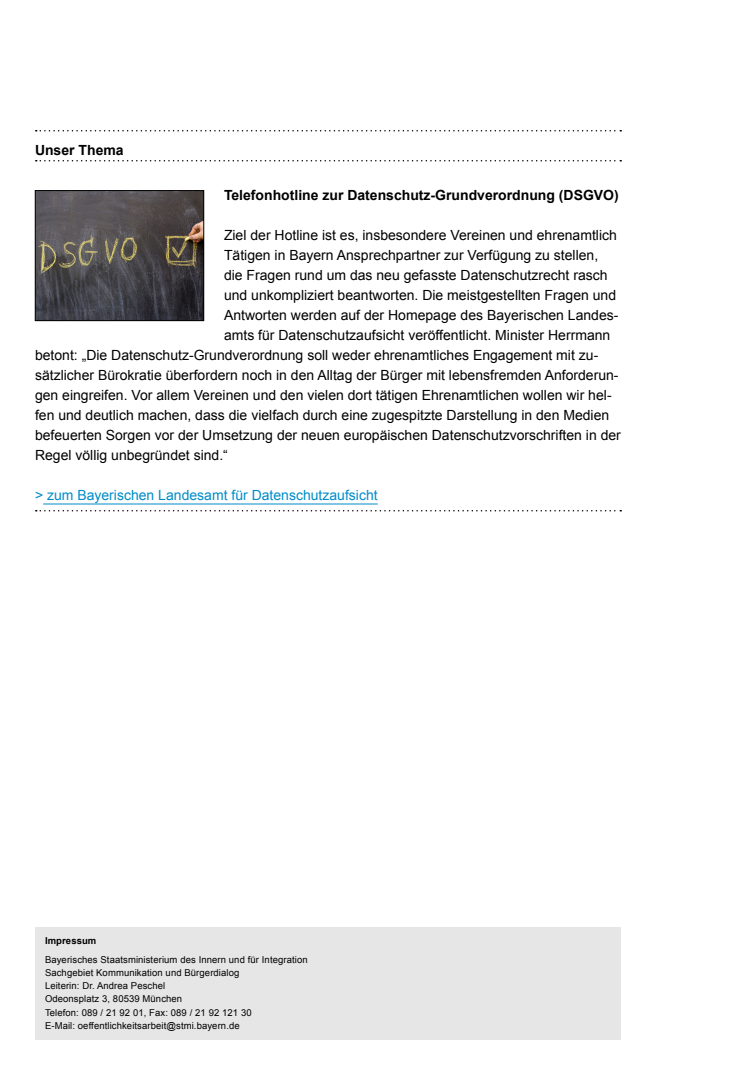
<style>
.page{position:relative;width:749px;height:1075px;background:#fff}
.page>*{position:absolute;margin:0;border:0;box-sizing:border-box;transform-origin:0 0}
.Fließtext{font:14px "Arial";color:#000}
.Fließtext-2{font:700 14px "Arial";color:#000}
.Fließtext-3{font:14px "Arial";color:#008cc8}
.Unsere_Themen___Sch{font:700 14px "Arial";color:#000}
.Bildunterschrift{font:9.5px "Arial";letter-spacing:.01em;color:#000}
.Bildunterschrift-2{font:700 9.5px "Arial";letter-spacing:.01em;color:#000}
</style>
<div class="page">
<svg style="left:36px;top:130px;width:585px;height:2px"></svg>
<svg style="left:36px;top:160px;width:585px;height:2px"></svg>
<hr style="left:43px;top:504px;width:335px;height:1px;background:#008cc8">
<svg style="left:36px;top:510px;width:585px;height:2px"></svg>
<img style="left:37px;top:192px;width:165px;height:127px">
<div style="left:35px;top:190px;width:169px;height:131px;border:1px solid #000"></div>
<div style="left:35px;top:927px;width:586px;height:113px;background:#e6e6e6"></div>
<p class="Unsere_Themen___Sch" style="left:35px;top:141px;width:90px">Unser Thema</p>
<p class="Fließtext-2" style="left:224px;top:186px;width:396px">Telefonhotline zur Datenschutz-Grundverordnung (DSGVO)</p>
<p class="Fließtext" style="left:224px;top:226px;width:394px">Ziel der Hotline ist es, insbesondere Vereinen und ehrenamtlich</p>
<p class="Fließtext" style="left:224px;top:246px;width:376px">Tätigen in Bayern Ansprechpartner zur Verfügung zu stellen,</p>
<p class="Fließtext" style="left:224px;top:266px;width:385px">die Fragen rund um das neu gefasste Datenschutzrecht rasch</p>
<p class="Fließtext" style="left:224px;top:286px;width:394px">und unkompliziert beantworten. Die meistgestellten Fragen und</p>
<p class="Fließtext" style="left:224px;top:306px;width:396px">Antworten werden auf der Homepage des Bayerischen Landes-</p>
<p class="Fließtext" style="left:224px;top:326px;width:388px">amts für Datenschutzaufsicht veröffentlicht. Minister Herrmann</p>
<p class="Fließtext" style="left:35px;top:346px;width:565px">betont: „Die Datenschutz-Grundverordnung soll weder ehrenamtliches Engagement mit zu-</p>
<p class="Fließtext" style="left:35px;top:366px;width:585px">sätzlicher Bürokratie überfordern noch in den Alltag der Bürger mit lebensfremden Anforderun-</p>
<p class="Fließtext" style="left:35px;top:386px;width:578px">gen eingreifen. Vor allem Vereinen und den vielen dort tätigen Ehrenamtlichen wollen wir hel-</p>
<p class="Fließtext" style="left:35px;top:406px;width:576px">fen und deutlich machen, dass die vielfach durch eine zugespitzte Darstellung in den Medien</p>
<p class="Fließtext" style="left:35px;top:426px;width:587px">befeuerten Sorgen vor der Umsetzung der neuen europäischen Datenschutzvorschriften in der</p>
<p class="Fließtext" style="left:35px;top:446px;width:194px">Regel völlig unbegründet sind.“</p>
<p class="Fließtext-3" style="left:35px;top:486px;width:344px">&gt; zum Bayerischen Landesamt für Datenschutzaufsicht</p>
<p class="Bildunterschrift-2" style="left:45px;top:934px;width:53px">Impressum</p>
<p class="Bildunterschrift" style="left:45px;top:954px;width:264px">Bayerisches Staatsministerium des Innern und für Integration</p>
<p class="Bildunterschrift" style="left:45px;top:967px;width:196px">Sachgebiet Kommunikation und Bürgerdialog</p>
<p class="Bildunterschrift" style="left:45px;top:980px;width:122px">Leiterin: Dr. Andrea Peschel</p>
<p class="Bildunterschrift" style="left:45px;top:993px;width:139px">Odeonsplatz 3, 80539 München</p>
<p class="Bildunterschrift" style="left:45px;top:1006px;width:208px">Telefon: 089 / 21 92 01, Fax: 089 / 21 92 121 30</p>
<p class="Bildunterschrift" style="left:45px;top:1019px;width:196px">E-Mail: oeffentlichkeitsarbeit@stmi.bayern.de</p>
</div>
